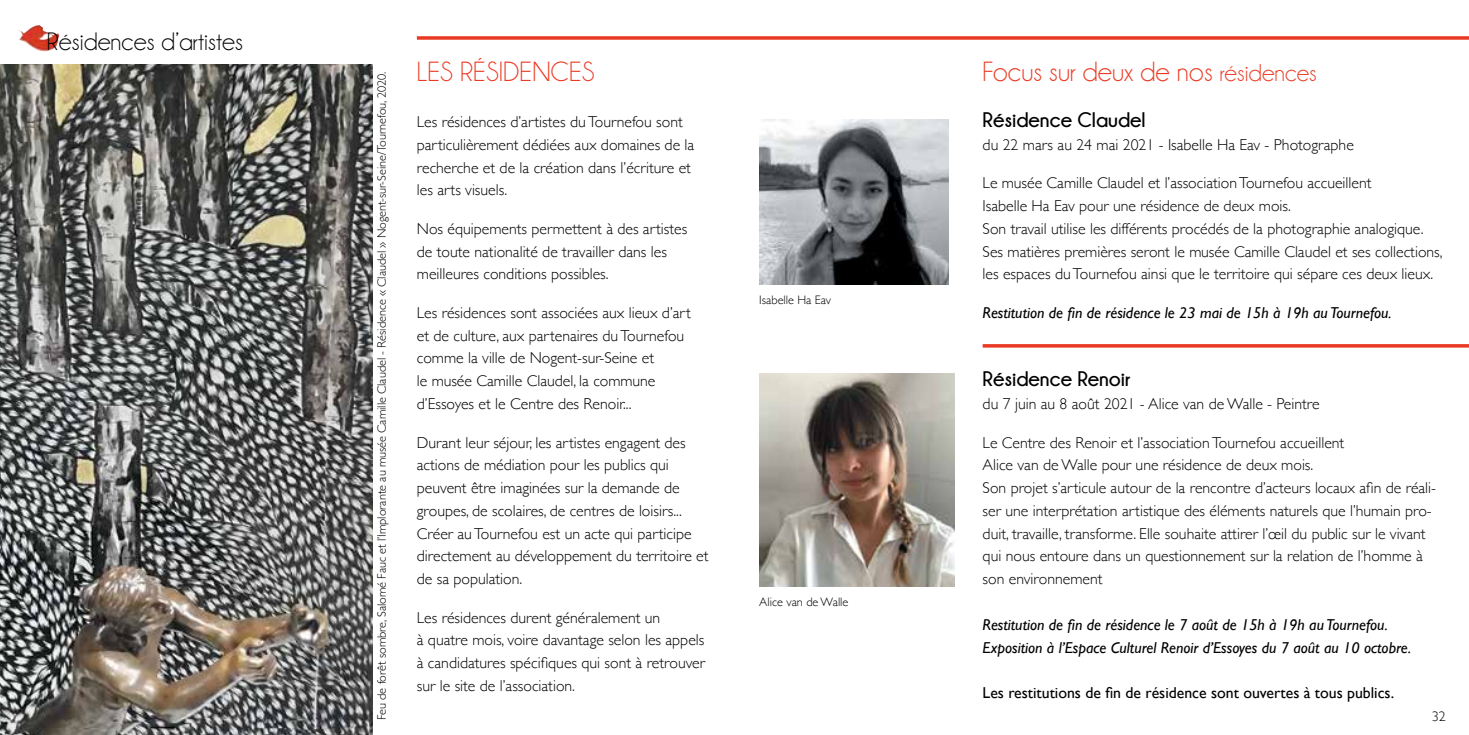
<style>
.page{position:relative;width:1469px;height:735px;background:#fff}
.page>*{position:absolute;margin:0;border:0;box-sizing:border-box;transform-origin:0 0}
.t1{font:28px "Champagne&Limousines";color:#eb3a23}
.t2{font:25.38px "Champagne&Limousines";color:#000}
.t3{font:700 21px "Champagne&Limousines";color:#000}
.t4{font:300 15.75px/22.8px "Gill Sans";color:#000}
.t5{font:italic 15.75px/22.8px "Gill Sans";color:#000}
.t6{font:15.75px "Gill Sans";color:#000}
.t7{font:300 14px "Gill Sans";color:#000}
.t8{font:300 12.25px "Gill Sans";letter-spacing:-.005em;color:#000}
.s1{font-size:24.5px}
</style>
<div class="page">
<img style="left:759px;top:119px;width:189px;height:165px">
<img style="left:759px;top:373px;width:195px;height:212px">
<svg style="left:417px;top:36px;width:1051px;height:4px;background:#ed523d"></svg>
<hr style="left:982px;top:344px;width:486px;height:3px;background:#eb3a23">
<img style="left:0;top:64px;width:372px;height:670px">
<img style="left:19px;top:25px;width:38px;height:26px">
<h2 class="t2" style="left:47px;top:28px;width:198px">Résidences d’artistes</h2>
<p class="t8" style="left:372px;top:719px;width:649px;rotate:-90deg">Feu de forêt sombre, Salomé Fauc et l’Implorante au musée Camille Claudel - Résidence « Claudel » Nogent-sur-Seine/Tournefou, 2020.</p>
<h1 class="t1" style="left:417px;top:58px;width:82px">Les réside</h1>
<h1 class="t1" style="left:532px;top:58px;width:34px">nces</h1>
<p class="t4" style="left:417px;top:110px;width:279px">Les résidences d’artistes du Tournefou sont particulièrement dédiées aux domaines de la recherche et de la création dans l’écriture et les arts visuels.</p>
<p class="t4" style="left:417px;top:216px;width:272px">Nos équipements permettent à des artistes de toute nationalité de travailler dans les meilleures conditions possibles.</p>
<p class="t4" style="left:417px;top:300px;width:275px">Les résidences sont associées aux lieux d’art et de culture, aux partenaires du Tournefou comme la ville de Nogent-sur-Seine et<br>le musée Camille Claudel, la commune d’Essoyes et le Centre des Renoir...</p>
<p class="t4" style="left:417px;top:430px;width:293px">Durant leur séjour, les artistes engagent des actions de médiation pour les publics qui peuvent être imaginées sur la demande de groupes, de scolaires, de centres de loisirs...<br>Créer au Tournefou est un acte qui participe directement au développement du territoire et de sa population.</p>
<p class="t4" style="left:417px;top:605px;width:289px">Les résidences durent généralement un<br>à quatre mois, voire davantage selon les appels à candidatures spécifiques qui sont à retrouver sur le site de l’association.</p>
<p class="t8" style="left:759px;top:290px;width:73px">Isabelle Ha Eav</p>
<p class="t8" style="left:759px;top:591px;width:91px">Alice van de Walle</p>
<h1 class="t1" style="left:982px;top:58px;width:336px">Focus sur deux de nos <span class="s1">résidences</span></h1>
<h3 class="t3" style="left:982px;top:108px;width:164px">Résidence Claudel</h3>
<p class="t4" style="left:982px;top:132px;width:373px">du 22 mars au 24 mai 2021 - Isabelle Ha Eav - Photographe</p>
<p class="t4" style="left:982px;top:171px;width:461px">Le musée Camille Claudel et l’association Tournefou accueillent<br>Isabelle Ha Eav pour une résidence de deux mois.<br>Son travail utilise les différents procédés de la photographie analogique.<br>Ses matières premières seront le musée Camille Claudel et ses collections, les espaces du Tournefou ainsi que le territoire qui sépare ces deux lieux.</p>
<p class="t5" style="left:982px;top:301px;width:410px">Restitution de fin de résidence le 23 mai de 15h à 19h au Tournefou.</p>
<h3 class="t3" style="left:982px;top:367px;width:150px">Résidence Renoir</h3>
<p class="t4" style="left:982px;top:391px;width:338px">du 7 juin au 8 août 2021 - Alice van de Walle - Peintre</p>
<p class="t4" style="left:982px;top:430px;width:455px">Le Centre des Renoir et l’association Tournefou accueillent<br>Alice van de Walle pour une résidence de deux mois.<br>Son projet s’articule autour de la rencontre d’acteurs locaux afin de réali&shy;ser une interprétation artistique des éléments naturels que l’humain pro&shy;duit, travaille, transforme. Elle souhaite attirer l’œil du public sur le vivant qui nous entoure dans un questionnement sur la relation de l’homme à son environnement</p>
<p class="t5" style="left:982px;top:612px;width:430px">Restitution de fin de résidence le 7 août de 15h à 19h au Tournefou.<br>Exposition à l’Espace Culturel Renoir d’Essoyes du 7 août au 10 octobre.</p>
<p class="t6" style="left:982px;top:683px;width:413px">Les restitutions de fin de résidence sont ouvertes à tous publics.</p>
<p class="t7" style="left:1431px;top:705px;width:15px">32</p>
</div>
